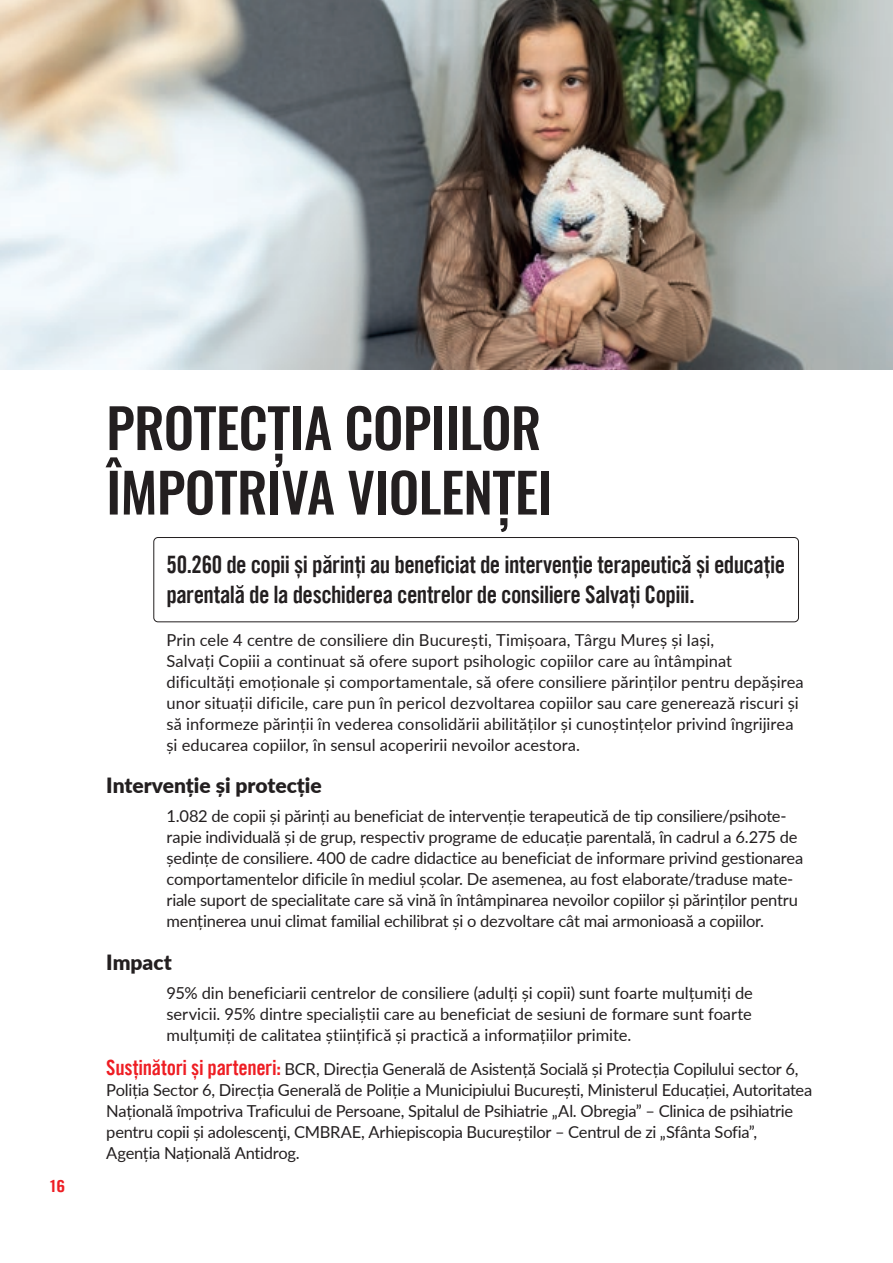
<style>
.page{position:relative;width:893px;height:1263px;background:#fff}
.page>*{position:absolute;margin:0;border:0;box-sizing:border-box;transform-origin:0 0}
.H0{font:500 54px/64.5px "Oswald";letter-spacing:-.01em;color:#231f20}
.body_text{font:24px/30px "Trade Gothic LT Com Bd Cn 20";letter-spacing:-.025em;color:#231f20}
.t1{font:900 21px "Lato";color:#231f20}
.body_text-2{font:16.5px/21px "Lato";letter-spacing:-.01em;color:#231f20}
.t2{font:16.5px "Trade Gothic LT Com Bd Cn 20";color:#ee1d23;scale:1.2 1}
.s1{font-family:"Trade Gothic LT Com Bd Cn 20";font-size:21px;color:#ee1d23}
</style>
<div class="page">
<div style="left:153px;top:537px;width:646px;height:85px;border:1px solid #231f20;border-radius:4px"></div>
<img style="left:0;top:0;width:893px;height:370px">
<p class="t2" style="left:49px;top:1176px;width:15px">16</p>
<p class="H0" style="left:106px;top:399px;width:448px">PROTECȚIA COPIILOR<br>ÎMPOTRIVA VIOLENȚEI</p>
<p class="body_text" style="left:167px;top:550px;width:620px">50.260 de copii și părinți au beneficiat de intervenție terapeutică și educație parentală de la deschiderea centrelor de consiliere Salvați Copiii.</p>
<p class="body_text-2" style="left:167px;top:628px;width:639px">Prin cele 4 centre de consiliere din București, Timișoara, Târgu Mureș și Iași,<br>Salvați Copiii a continuat să ofere suport psihologic copiilor care au întâmpinat dificultăți emoționale și comportamentale, să ofere consiliere părinților pentru depășirea unor situații dificile, care pun în pericol dezvoltarea copiilor sau care generează riscuri și să informeze părinții în vederea consolidării abilităților și cunoștințelor privind îngrijirea și educarea copiilor, în sensul acoperirii nevoilor acestora.</p>
<h2 class="t1" style="left:106px;top:769px;width:217px">Intervenție și protecție</h2>
<p class="body_text-2" style="left:167px;top:805px;width:638px">1.082 de copii și părinți au beneficiat de intervenție terapeutică de tip consiliere/psihote&shy;rapie individuală și de grup, respectiv programe de educație parentală, în cadrul a 6.275 de ședințe de consiliere. 400 de cadre didactice au beneficiat de informare privind gestionarea comportamentelor dificile în mediul școlar. De asemenea, au fost elaborate/traduse mate&shy;riale suport de specialitate care să vină în întâmpinarea nevoilor copiilor și părinților pentru menținerea unui climat familial echilibrat și o dezvoltare cât mai armonioasă a copiilor.</p>
<h2 class="t1" style="left:106px;top:946px;width:67px">Impact</h2>
<p class="body_text-2" style="left:167px;top:982px;width:588px;text-align:justify">95% din beneficiarii centrelor de consiliere (adulți și copii) sunt foarte mulțumiți de servicii. 95% dintre specialiștii care au beneficiat de sesiuni de formare sunt foarte mulțumiți de calitatea științifică și practică a informațiilor primite.</p>
<p class="body_text-2" style="left:106px;top:1058px;width:707px"><span class="s1">Susținători și parteneri:</span> BCR, Direcția Generală de Asistență Socială și Protecția Copilului sector 6, Poliția Sector 6, Direcția Generală de Poliție a Municipiului București, Ministerul Educației, Autoritatea Națională împotriva Traficului de Persoane, Spitalul de Psihiatrie „Al. Obregia” – Clinica de psihiatrie pentru copii și adolescenţi, CMBRAE, Arhiepiscopia Bucureștilor – Centrul de zi „Sfânta Sofia”, Agenția Națională Antidrog.</p>
</div>
